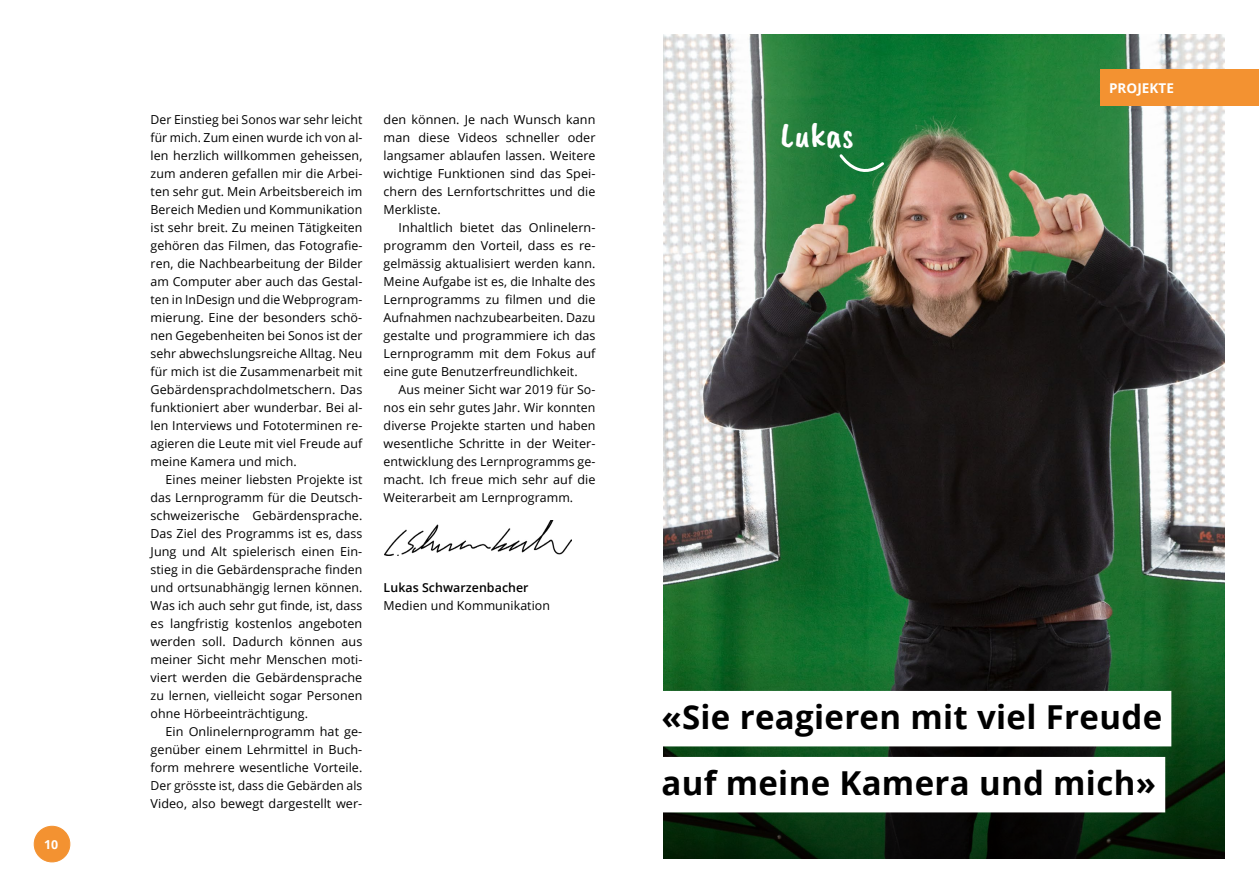
<style>
.page{position:relative;width:1259px;height:893px;background:#fff}
.page>*{position:absolute;margin:0;border:0;box-sizing:border-box;transform-origin:0 0}
.t1{font:36px "Caveat Brush";color:#fff}
.t2{font:700 33px/66px "Open Sans";letter-spacing:.01em;color:#000}
.t3{font:700 13.5px "Open Sans";letter-spacing:.005em;color:#fff}
.t4{font:12.3px/18px "Open Sans";letter-spacing:.005em;color:#000;text-align:justify}
.t5{font:600 12.3px "Open Sans";letter-spacing:.005em;color:#000}
.t6{font:700 12.3px "Open Sans";color:#fff}
</style>
<div class="page">
<div style="left:34px;top:826px;width:36px;height:36px;background:#f39231;border-radius:50%"></div>
<div style="left:34px;top:826px;width:36px;height:36px;border:1px solid #f39231;border-radius:50%"></div>
<img style="left:663px;top:34px;width:562px;height:396px">
<svg style="left:663px;top:430px;width:562px;height:429px;background:#2e4e35"></svg>
<svg style="left:838px;top:153px;width:48px;height:30px"></svg>
<div style="left:661px;top:691px;width:510px;height:55px;background:#fff"></div>
<div style="left:661px;top:757px;width:504px;height:55px;background:#fff"></div>
<div style="left:1100px;top:70px;width:159px;height:36px;background:#f39231"></div>
<img style="left:385px;top:524px;width:187px;height:31px">
<img style="left:465px;top:520px;width:107px;height:18px">
<p class="t6" style="left:44px;top:836px;width:16px">10</p>
<p class="t4" style="left:151px;top:110px;width:213px">Der Einstieg bei Sonos war sehr leicht für mich. Zum einen wurde ich von al&shy;len herzlich willkommen geheissen, zum anderen gefallen mir die Arbei&shy;ten sehr gut. Mein Arbeitsbereich im Bereich Medien und Kommunikation ist sehr breit. Zu meinen Tätigkeiten gehören das Filmen, das Fotografie&shy;ren, die Nachbearbeitung der Bilder am Computer aber auch das Gestal&shy;ten in InDesign und die Webprogram&shy;mierung. Eine der besonders schö&shy;nen Gegebenheiten bei Sonos ist der sehr abwechslungsreiche Alltag. Neu für mich ist die Zusammenarbeit mit Gebärdensprachdolmetschern. Das funktioniert aber wunderbar. Bei al&shy;len Interviews und Fototerminen re&shy;agieren die Leute mit viel Freude auf meine Kamera und mich.</p>
<p class="t4" style="left:151px;top:470px;width:213px;text-indent:15px">Eines meiner liebsten Projekte ist das Lernprogramm für die Deutsch&shy;schweizerische Gebärdensprache.<br>Das Ziel des Programms ist es, dass Jung und Alt spielerisch einen Ein&shy;stieg in die Gebärdensprache finden und ortsunabhängig lernen können.<br>Was ich auch sehr gut finde, ist, dass es langfristig kostenlos angeboten werden soll. Dadurch können aus meiner Sicht mehr Menschen moti&shy;viert werden die Gebärdensprache zu lernen, vielleicht sogar Personen ohne Hörbeeinträchtigung.</p>
<p class="t4" style="left:151px;top:722px;width:213px;text-indent:15px">Ein Onlinelernprogramm hat ge&shy;genüber einem Lehrmittel in Buch&shy;form mehrere wesentliche Vorteile.<br>Der grösste ist, dass die Gebärden als Video, also bewegt dargestellt wer-</p>
<p class="t4" style="left:384px;top:110px;width:213px">den können. Je nach Wunsch kann man diese Videos schneller oder langsamer ablaufen lassen. Weitere wichtige Funktionen sind das Spei&shy;chern des Lernfortschrittes und die Merkliste.</p>
<p class="t4" style="left:384px;top:218px;width:213px;text-indent:15px">Inhaltlich bietet das Onlinelern&shy;programm den Vorteil, dass es re&shy;gelmässig aktualisiert werden kann.<br>Meine Aufgabe ist es, die Inhalte des Lernprogramms zu filmen und die Aufnahmen nachzubearbeiten. Dazu gestalte und programmiere ich das Lernprogramm mit dem Fokus auf eine gute Benutzerfreundlichkeit.</p>
<p class="t4" style="left:384px;top:380px;width:213px;text-indent:15px">Aus meiner Sicht war 2019 für So&shy;nos ein sehr gutes Jahr. Wir konnten diverse Projekte starten und haben wesentliche Schritte in der Weiter&shy;entwicklung des Lernprogramms ge&shy;macht. Ich freue mich sehr auf die Weiterarbeit am Lernprogramm.</p>
<p class="t5" style="left:384px;top:579px;width:146px">Lukas Schwarzenbacher</p>
<p class="t4" style="left:384px;top:596px;width:168px">Medien und Kommunikation</p>
<h1 class="t1" style="left:780px;top:114px;width:75px">Lukas</h1>
<p class="t3" style="left:1109px;top:79px;width:66px">PROJEKTE</p>
<h2 class="t2" style="left:661px;top:683px;width:502px">«Sie reagieren mit viel Freude auf meine Kamera und mich»</h2>
</div>
